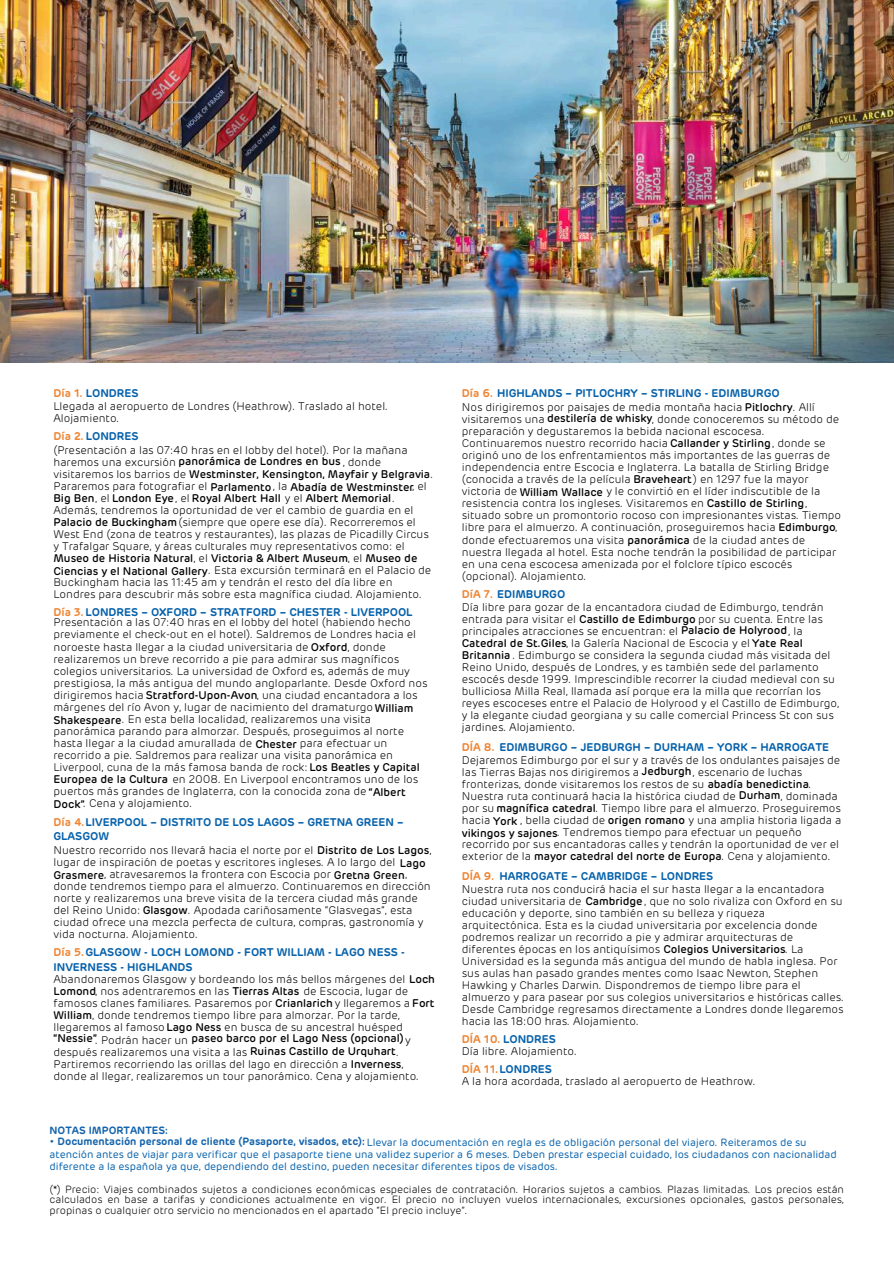
<style>
.page{position:relative;width:894px;height:1264px;background:#fff}
.page>*{position:absolute;margin:0;border:0;box-sizing:border-box;transform-origin:0 0}
.t1{font:300 11.1px/12px "Rubrik";color:#000}
.t2{font:600 11.1px "Rubrik";color:#0762ab}
.t3{font:500 11.1px/13.2px "Rubrik";color:#000}
.t4{font:10.5px/12.3px "Rubrik";color:#0762ab}
.t5{font:300 10.5px/10.2px "Rubrik";color:#000;text-align:justify}
.t6{font:600 10.5px "Rubrik";color:#1363ac}
.s1{font-weight:600;color:#ee8634}
.s2{font-weight:600;color:#0762ab}
.s3{font-weight:500}
.s4{color:#ee8634}
.s5{font-weight:300}
.s6{font-weight:600;color:#1363ac}
</style>
<div class="page">
<img style="left:0;top:0;width:893px;height:362px">
<p class="t1" style="left:53px;top:388px;width:336px"><span class="s1">Día 1.</span> <span class="s2">LONDRES<br></span>Llegada al aeropuerto de Londres (Heathrow). Traslado al hotel.<br>Alojamiento.</p>
<p class="t1" style="left:53px;top:429px;width:355px;line-height:13.8px"><span class="s1">Día 2.</span> <span class="s2">LONDRES<br></span>(Presentación a las 07:40 hras en el lobby del hotel). Por la mañana</p>
<p class="t1" style="left:53px;top:456px;width:381px">haremos una excursión <span class="s3">panorámica de Londres en bus</span> , donde visitaremos los barrios de <span class="s3">Westminster, Kensington, Mayfair y Belgravia</span>.<br>Pararemos para fotografiar el <span class="s3">Parlamento</span> , la <span class="s3">Abadía de Westminster</span>, el <span class="s3">Big Ben</span>, el <span class="s3">London Eye</span>, el <span class="s3">Royal Albert Hall</span> y el <span class="s3">Albert Memorial</span>.<br>Además, tendremos la oportunidad de ver el cambio de guardia en el <span class="s3">Palacio de Buckingham</span>(siempre que opere ese día). Recorreremos el West End (zona de teatros y restaurantes), las plazas de Picadilly Circus y Trafalgar Square, y áreas culturales muy representativos como: el <span class="s3">Museo de Historia Natural</span>, el <span class="s3">Victoria &amp; Albert Museum</span>, el <span class="s3">Museo de Ciencias y el National Gallery</span>. Esta excursión terminará en el Palacio de Buckingham hacia las 11:45 am y tendrán el resto del día libre en Londres para descubrir más sobre esta magnífica ciudad. Alojamiento.</p>
<p class="t1" style="left:53px;top:607px;width:360px;line-height:10.4px"><span class="s1">Día 3.</span><span class="s2">LONDRES – OXFORD – STRATFORD – CHESTER - LIVERPOOL<br></span>Presentación a las 07:40 hras en el lobby del hotel (habiendo hecho</p>
<p class="t1" style="left:53px;top:629px;width:375px">previamente el check-out en el hotel). Saldremos de Londres hacia el noroeste hasta llegar a la ciudad universitaria de <span class="s3">Oxford</span>, donde realizaremos un breve recorrido a pie para admirar sus magníficos colegios universitarios. La universidad de Oxford es, además de muy prestigiosa, la más antigua del mundo angloparlante. Desde Oxford nos dirigiremos hacia <span class="s3">Stratford-Upon-Avon</span>, una ciudad encantadora a los márgenes del río Avon y, lugar de nacimiento del dramaturgo <span class="s3">William Shakespeare</span>. En esta bella localidad, realizaremos una visita panorámica parando para almorzar. Después, proseguimos al norte hasta llegar a la ciudad amurallada de <span class="s3">Chester</span> para efectuar un recorrido a pie. Saldremos para realizar una visita panorámica en Liverpool, cuna de la más famosa banda de rock: <span class="s3">Los Beatles y Capital Europea de la Cultura</span> en 2008. En Liverpool encontramos uno de los puertos más grandes de Inglaterra, con la conocida zona de <span class="s3">“Albert Dock”</span>. Cena y alojamiento.</p>
<p class="t2" style="left:53px;top:816px;width:351px"><span class="s4">Día 4.</span>LIVERPOOL – DISTRITO DE LOS LAGOS – GRETNA GREEN –</p>
<p class="t1" style="left:53px;top:844px;width:379px">Nuestro recorrido nos llevará hacia el norte por el <span class="s3">Distrito de Los Lagos</span>, lugar de inspiración de poetas y escritores ingleses. A lo largo del <span class="s3">Lago Grasmere</span>, atravesaremos la frontera con Escocia por <span class="s3">Gretna Green</span>, donde tendremos tiempo para el almuerzo. Continuaremos en dirección norte y realizaremos una breve visita de la tercera ciudad más grande del Reino Unido: <span class="s3">Glasgow</span>. Apodada cariñosamente “Glasvegas”, esta ciudad ofrece una mezcla perfecta de cultura, compras, gastronomía y vida nocturna. Alojamiento.</p>
<p class="t2" style="left:53px;top:831px;width:57px">GLASGOW</p>
<p class="t2" style="left:53px;top:947px;width:352px"><span class="s4">Día 5.</span>GLASGOW - LOCH LOMOND - FORT WILLIAM - LAGO NESS -</p>
<p class="t1" style="left:53px;top:974px;width:383px">Abandonaremos Glasgow y bordeando los más bellos márgenes del <span class="s3">Loch Lomond</span>, nos adentraremos en las <span class="s3">Tierras Altas</span> de Escocia, lugar de famosos clanes familiares. Pasaremos por <span class="s3">Crianlarich</span> y llegaremos a <span class="s3">Fort William</span>, donde tendremos tiempo libre para almorzar. Por la tarde, llegaremos al famoso <span class="s3">Lago Ness</span> en busca de su ancestral huésped</p>
<p class="t3" style="left:53px;top:1032px;width:359px;text-indent:42px"><span class="s5">. Podrán hacer un</span> paseo barco por el Lago Ness (opcional)<span class="s5">y después realizaremos una visita a las</span> Ruinas Castillo de Urquhart<span class="s5">.</span></p>
<p class="t1" style="left:53px;top:1058px;width:367px">Partiremos recorriendo las orillas del lago en dirección a <span class="s3">Inverness</span>, donde al llegar, realizaremos un tour panorámico. Cena y alojamiento.</p>
<p class="t2" style="left:53px;top:962px;width:141px">INVERNESS - HIGHLANDS</p>
<p class="t3" style="left:53px;top:1032px;width:46px">“Nessie”</p>
<p class="t1" style="left:461px;top:387px;width:354px;line-height:13.4px"><span class="s1">Día 6.</span> <span class="s2">HIGHLANDS – PITLOCHRY – STIRLING - EDIMBURGO<br></span>Nos dirigiremos por paisajes de media montaña hacia <span class="s3">Pitlochry</span>. Allí</p>
<p class="t1" style="left:461px;top:413px;width:380px">visitaremos una <span class="s3">destilería de whisky</span>, donde conoceremos su método de preparación y degustaremos la bebida nacional escocesa.<br>Continuaremos nuestro recorrido hacia <span class="s3">Callander y Stirling</span>, donde se originó uno de los enfrentamientos más importantes de las guerras de independencia entre Escocia e Inglaterra. La batalla de Stirling Bridge (conocida a través de la película <span class="s3">Braveheart</span>) en 1297 fue la mayor victoria de <span class="s3">William Wallace</span> y le convirtió en el líder indiscutible de la resistencia contra los ingleses. Visitaremos en <span class="s3">Castillo de Stirling</span>, situado sobre un promontorio rocoso con impresionantes vistas. Tiempo libre para el almuerzo. A continuación, proseguiremos hacia <span class="s3">Edimburgo</span>, donde efectuaremos una visita <span class="s3">panorámica</span> de la ciudad antes de nuestra llegada al hotel. Esta noche tendrán la posibilidad de participar en una cena escocesa amenizada por el folclore típico escocés (opcional). Alojamiento.</p>
<p class="t1" style="left:461px;top:589px;width:379px"><span class="s1">DíA 7.</span> <span class="s2">EDIMBURGO<br></span>Día libre para gozar de la encantadora ciudad de Edimburgo, tendrán entrada para visitar el <span class="s3">Castillo de Edimburgo</span> por su cuenta. Entre las principales atracciones se encuentran: el <span class="s3">Palacio de Holyrood</span>, la <span class="s3">Catedral de St.Giles</span>, la Galería Nacional de Escocia y el <span class="s3">Yate Real Britannia</span> . Edimburgo se considera la segunda ciudad más visitada del Reino Unido, después de Londres, y es también sede del parlamento escocés desde 1999. Imprescindible recorrer la ciudad medieval con su bulliciosa Milla Real, llamada así porque era la milla que recorrían los reyes escoceses entre el Palacio de Holyrood y el Castillo de Edimburgo, y la elegante ciudad georgiana y su calle comercial Princess St con sus jardines. Alojamiento.</p>
<p class="t1" style="left:461px;top:742px;width:381px"><span class="s1">DÍA 8.</span> <span class="s2">EDIMBURGO – JEDBURGH – DURHAM – YORK – HARROGATE </span>Dejaremos Edimburgo por el sur y a través de los ondulantes paisajes de las Tierras Bajas nos dirigiremos a <span class="s3">Jedburgh</span>, escenario de luchas fronterizas, donde visitaremos los restos de su <span class="s3">abadía benedictina</span>.<br>Nuestra ruta continuará hacia la histórica ciudad de <span class="s3">Durham</span>, dominada por su <span class="s3">magnífica catedral</span>. Tiempo libre para el almuerzo. Proseguiremos hacia <span class="s3">York</span> , bella ciudad de <span class="s3">origen romano</span> y una amplia historia ligada a <span class="s3">vikingos y sajones</span>. Tendremos tiempo para efectuar un pequeño recorrido por sus encantadoras calles y tendrán la oportunidad de ver el exterior de la <span class="s3">mayor catedral del norte de Europa</span>. Cena y alojamiento.</p>
<p class="t1" style="left:461px;top:871px;width:383px"><span class="s1">DÍA 9.</span> <span class="s2">HARROGATE – CAMBRIDGE – LONDRES<br></span>Nuestra ruta nos conducirá hacia el sur hasta llegar a la encantadora ciudad universitaria de <span class="s3">Cambridge</span>, que no solo rivaliza con Oxford en su educación y deporte, sino también en su belleza y riqueza arquitectónica. Esta es la ciudad universitaria por excelencia donde podremos realizar un recorrido a pie y admirar arquitecturas de diferentes épocas en los antiquísimos <span class="s3">Colegios Universitarios</span>. La Universidad es la segunda más antigua del mundo de habla inglesa. Por sus aulas han pasado grandes mentes como Isaac Newton, Stephen Hawking y Charles Darwin. Dispondremos de tiempo libre para el almuerzo y para pasear por sus colegios universitarios e históricas calles.<br>Desde Cambridge regresamos directamente a Londres donde llegaremos hacia las 18:00 hras. Alojamiento.</p>
<p class="t1" style="left:461px;top:1033px;width:117px"><span class="s1">DÍA 10.</span> <span class="s2">LONDRES<br></span>Día libre. Alojamiento.</p>
<p class="t1" style="left:461px;top:1063px;width:295px"><span class="s1">DÍA 11.</span><span class="s2">LONDRES<br></span>A la hora acordada, traslado al aeropuerto de Heathrow.</p>
<p class="t6" style="left:50px;top:1125px;width:120px">NOTAS IMPORTANTES:</p>
<p class="t4" style="left:50px;top:1136px;width:788px"><span class="s6">• Documentación personal de cliente (Pasaporte, visados, etc):</span> Llevar la documentación en regla es de obligación personal del viajero. Reiteramos de su atención antes de viajar para verificar que el pasaporte tiene una validez superior a 6 meses. Deben prestar especial cuidado, los ciudadanos con nacionalidad diferente a la española ya que, dependiendo del destino, pueden necesitar diferentes tipos de visados.</p>
<p class="t5" style="left:50px;top:1185px;width:795px">(*) Precio: Viajes combinados sujetos a condiciones económicas especiales de contratación. Horarios sujetos a cambios. Plazas limitadas. Los precios están calculados en base a tarifas y condiciones actualmente en vigor. El precio no incluyen vuelos internacionales, excursiones opcionales, gastos personales, propinas o cualquier otro servicio no mencionados en el apartado “El precio incluye”.</p>
</div>
